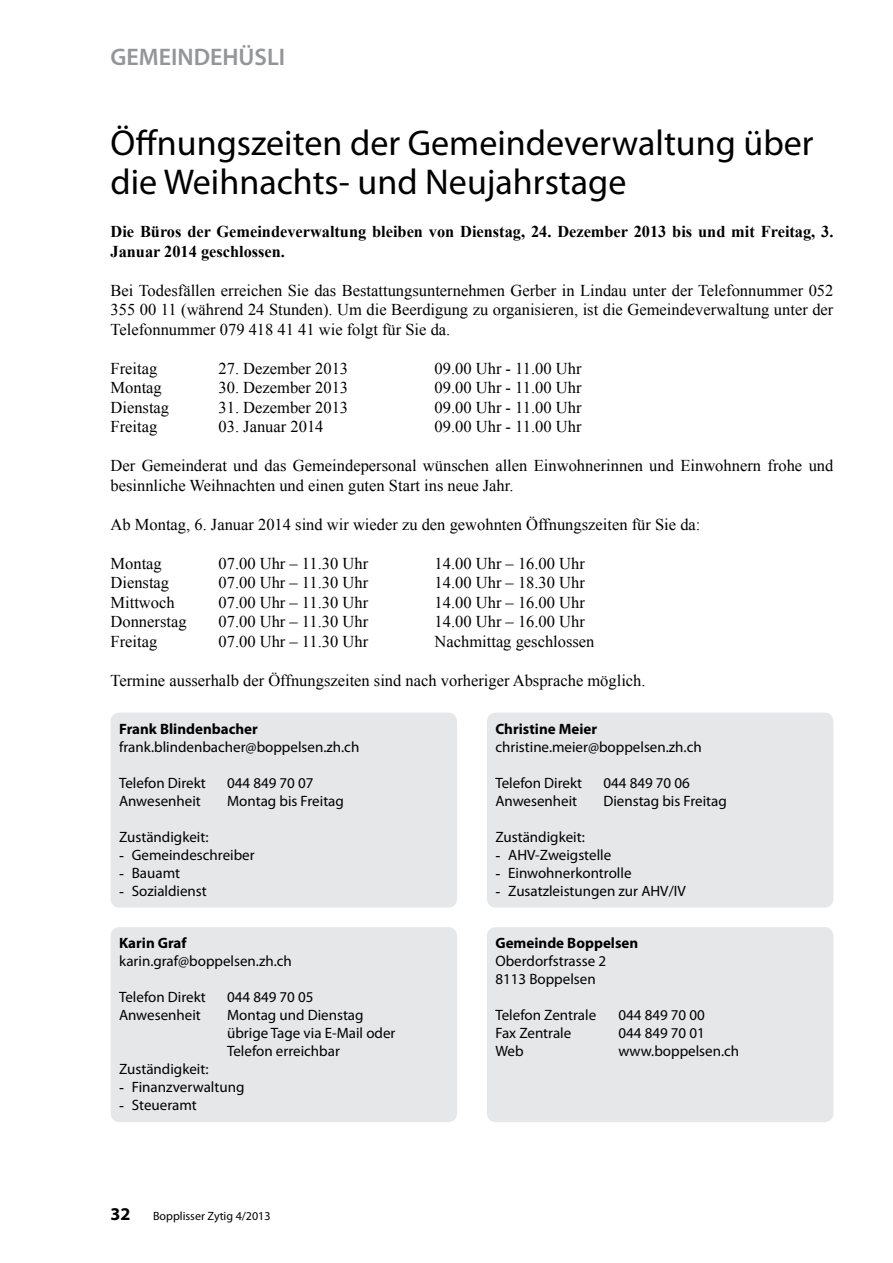
<style>
.page{position:relative;width:893px;height:1263px;background:#fff}
.page>*{position:absolute;margin:0;border:0;box-sizing:border-box;transform-origin:0 0}
.t1{font:36px/39px "Myriad Pro";color:#000}
.t2{font:600 24px "Myriad Pro";color:#939598}
.t3{font:700 18px "Myriad Pro";color:#000}
.t4{font:16.5px/19.5px "Times New Roman";color:#000;text-align:justify}
.t5{font:700 16.5px/19.5px "Times New Roman";color:#000}
.t6{font:15px/18px "Myriad Pro";color:#000}
.t7{font:700 15px "Myriad Pro";color:#000}
.t8{font:12px "Myriad Pro";color:#000}
.s1{font-family:"Times New Roman"}
</style>
<div class="page">
<div style="left:487px;top:713px;width:346px;height:195px;background:#e6e7e8;border-radius:9px"></div>
<div style="left:111px;top:927px;width:346px;height:195px;background:#e6e7e8;border-radius:9px"></div>
<div style="left:111px;top:713px;width:346px;height:195px;background:#e6e7e8;border-radius:9px"></div>
<div style="left:487px;top:927px;width:346px;height:195px;background:#e6e7e8;border-radius:9px"></div>
<h2 class="t2" style="left:111px;top:41px;width:176px">GEMEINDEHÜSLI</h2>
<h1 class="t1" style="left:111px;top:122px;width:705px">Öffnungszeiten der Gemeindeverwaltung über die Weihnachts- und Neujahrstage</h1>
<p class="t5" style="left:111px;top:221px;width:724px">Die Büros der Gemeindeverwaltung bleiben von Dienstag, 24. Dezember 2013 bis und mit Freitag, 3.<br>Januar 2014 geschlossen.</p>
<p class="t4" style="left:111px;top:280px;width:724px">Bei Todesfällen erreichen Sie das Bestattungsunternehmen Gerber in Lindau unter der Telefonnummer 052<br>355 00 11 (während 24 Stunden). Um die Beerdigung zu organisieren, ist die Gemeindeverwaltung unter der Telefonnummer 079 418 41 41 wie folgt für Sie da.</p>
<p class="t4" style="left:111px;top:358px;width:48px">Freitag</p>
<p class="t4" style="left:219px;top:358px;width:131px">27. Dezember 2013</p>
<p class="t4" style="left:435px;top:358px;width:148px">09.00 Uhr - 11.00 Uhr</p>
<p class="t4" style="left:111px;top:378px;width:53px">Montag</p>
<p class="t4" style="left:219px;top:378px;width:131px">30. Dezember 2013</p>
<p class="t4" style="left:435px;top:378px;width:148px">09.00 Uhr - 11.00 Uhr</p>
<p class="t4" style="left:111px;top:397px;width:60px">Dienstag</p>
<p class="t4" style="left:219px;top:397px;width:131px">31. Dezember 2013</p>
<p class="t4" style="left:435px;top:397px;width:148px">09.00 Uhr - 11.00 Uhr</p>
<p class="t4" style="left:111px;top:417px;width:48px">Freitag</p>
<p class="t4" style="left:219px;top:417px;width:106px">03. Januar 2014</p>
<p class="t4" style="left:435px;top:417px;width:148px">09.00 Uhr - 11.00 Uhr</p>
<p class="t4" style="left:111px;top:456px;width:724px">Der Gemeinderat und das Gemeindepersonal wünschen allen Einwohnerinnen und Einwohnern frohe und besinnliche Weihnachten und einen guten Start ins neue Jahr.</p>
<p class="t4" style="left:111px;top:514px;width:591px">Ab Montag, 6. Januar 2014 sind wir wieder zu den gewohnten Öffnungszeiten für Sie da:</p>
<p class="t4" style="left:111px;top:553px;width:53px">Montag</p>
<p class="t4" style="left:219px;top:553px;width:151px">07.00 Uhr – 11.30 Uhr</p>
<p class="t4" style="left:435px;top:553px;width:152px">14.00 Uhr – 16.00 Uhr</p>
<p class="t4" style="left:111px;top:573px;width:60px">Dienstag</p>
<p class="t4" style="left:219px;top:573px;width:151px">07.00 Uhr – 11.30 Uhr</p>
<p class="t4" style="left:435px;top:573px;width:152px">14.00 Uhr – 18.30 Uhr</p>
<p class="t4" style="left:111px;top:592px;width:66px">Mittwoch</p>
<p class="t4" style="left:219px;top:592px;width:151px">07.00 Uhr – 11.30 Uhr</p>
<p class="t4" style="left:435px;top:592px;width:152px">14.00 Uhr – 16.00 Uhr</p>
<p class="t4" style="left:111px;top:612px;width:78px">Donnerstag</p>
<p class="t4" style="left:219px;top:612px;width:151px">07.00 Uhr – 11.30 Uhr</p>
<p class="t4" style="left:435px;top:612px;width:152px">14.00 Uhr – 16.00 Uhr</p>
<p class="t4" style="left:111px;top:631px;width:48px">Freitag</p>
<p class="t4" style="left:219px;top:631px;width:151px">07.00 Uhr – 11.30 Uhr</p>
<p class="t4" style="left:435px;top:631px;width:161px">Nachmittag geschlossen</p>
<p class="t4" style="left:111px;top:670px;width:537px">Termine ausserhalb der Öffnungszeiten sind nach vorheriger Absprache möglich.</p>
<p class="t7" style="left:495px;top:719px;width:103px">Christine Meier</p>
<p class="t6" style="left:495px;top:738px;width:208px">christine.meier@boppelsen.zh.ch</p>
<p class="t6" style="left:495px;top:774px;width:88px">Telefon Direkt</p>
<p class="t6" style="left:603px;top:774px;width:88px">044 849 70 06</p>
<p class="t6" style="left:495px;top:792px;width:83px">Anwesenheit</p>
<p class="t6" style="left:603px;top:792px;width:125px">Dienstag bis Freitag</p>
<p class="t6" style="left:495px;top:828px;width:91px">Zuständigkeit:</p>
<p class="t6" style="left:495px;top:846px;width:117px"><span class="s1">-</span> AHV-Zweigstelle</p>
<p class="t6" style="left:495px;top:864px;width:138px"><span class="s1">-</span> Einwohnerkontrolle</p>
<p class="t6" style="left:495px;top:882px;width:192px"><span class="s1">-</span> Zusatzleistungen zur AHV/IV</p>
<p class="t7" style="left:119px;top:933px;width:69px">Karin Graf</p>
<p class="t6" style="left:119px;top:952px;width:174px">karin.graf@boppelsen.zh.ch</p>
<p class="t6" style="left:119px;top:988px;width:88px">Telefon Direkt</p>
<p class="t6" style="left:227px;top:988px;width:88px">044 849 70 05</p>
<p class="t6" style="left:119px;top:1006px;width:83px">Anwesenheit</p>
<p class="t6" style="left:227px;top:1006px;width:170px">Montag und Dienstag übrige Tage via E-Mail oder<br>Telefon erreichbar</p>
<p class="t6" style="left:119px;top:1060px;width:91px">Zuständigkeit:</p>
<p class="t6" style="left:119px;top:1078px;width:127px"><span class="s1">-</span> Finanzverwaltung</p>
<p class="t6" style="left:119px;top:1096px;width:79px"><span class="s1">-</span> Steueramt</p>
<p class="t7" style="left:119px;top:719px;width:140px">Frank Blindenbacher</p>
<p class="t6" style="left:119px;top:738px;width:242px">frank.blindenbacher@boppelsen.zh.ch</p>
<p class="t6" style="left:119px;top:774px;width:88px">Telefon Direkt</p>
<p class="t6" style="left:227px;top:774px;width:88px">044 849 70 07</p>
<p class="t6" style="left:119px;top:792px;width:83px">Anwesenheit</p>
<p class="t6" style="left:227px;top:792px;width:118px">Montag bis Freitag</p>
<p class="t6" style="left:119px;top:828px;width:91px">Zuständigkeit:</p>
<p class="t6" style="left:119px;top:846px;width:137px"><span class="s1">-</span> Gemeindeschreiber</p>
<p class="t6" style="left:119px;top:864px;width:63px"><span class="s1">-</span> Bauamt</p>
<p class="t6" style="left:119px;top:882px;width:89px"><span class="s1">-</span> Sozialdienst</p>
<p class="t7" style="left:495px;top:933px;width:144px">Gemeinde Boppelsen</p>
<p class="t6" style="left:495px;top:952px;width:112px">Oberdorfstrasse 2<br>8113 Boppelsen</p>
<p class="t6" style="left:495px;top:1006px;width:102px">Telefon Zentrale</p>
<p class="t6" style="left:618px;top:1006px;width:88px">044 849 70 00</p>
<p class="t6" style="left:495px;top:1024px;width:77px">Fax Zentrale</p>
<p class="t6" style="left:618px;top:1024px;width:88px">044 849 70 01</p>
<p class="t6" style="left:495px;top:1042px;width:30px">Web</p>
<p class="t6" style="left:618px;top:1042px;width:122px">www.boppelsen.ch</p>
<p class="t3" style="left:111px;top:1203px;width:21px">32</p>
<p class="t8" style="left:153px;top:1209px;width:119px">Bopplisser Zytig 4/2013</p>
</div>
